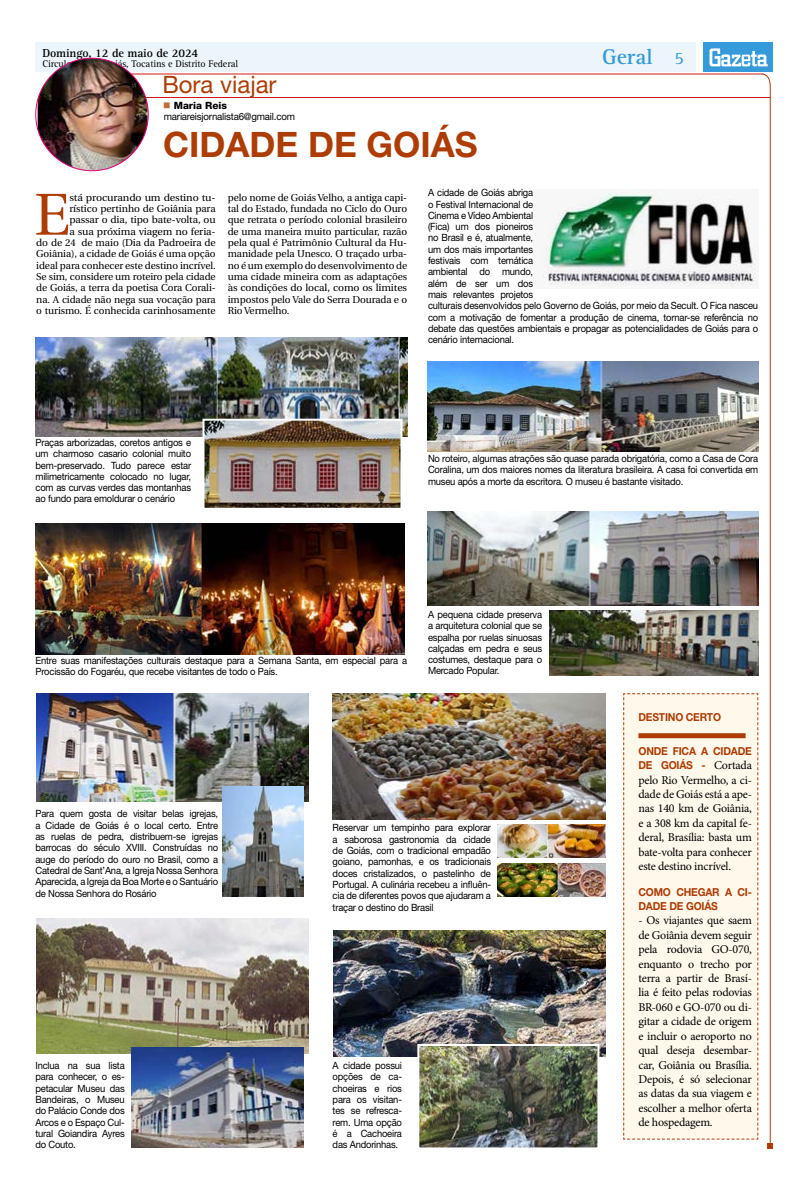
<style>
.page{position:relative;width:808px;height:1191px;background:#fff}
.page>*{position:absolute;margin:0;border:0;box-sizing:border-box;transform-origin:0 0}
.t1{font:59px "Utopia";color:#ad3d05}
.t2{font:700 35.1px "Helvetica Neue LT Std";color:#ad3d05}
.t3{font:24px "Helvetica Neue LT Std";color:#ad3d05}
.t4{font:700 22px "Rotis Serif Std";color:#349ada}
.t5{font:12px/14.4px "Minion Pro";letter-spacing:-.02em;color:#000;text-align:justify}
.t6{font:700 12px "Rotis Serif Std";letter-spacing:-.01em;color:#000}
.t7{font:700 11px/14.4px "Helvetica Neue LT Std";letter-spacing:-.02em;color:#ad3d05;scale:.94 1}
.t8{font:10px/11.3px "Helvetica Neue LT Std";letter-spacing:-.02em;color:#000;text-align:justify;scale:.94 1}
.t9{font:10px/11.3px "Utopia";letter-spacing:-.01em;color:#000;text-align:right;scale:1.06 1}
.t10{font:10px/11.3px "Utopia";letter-spacing:-.01em;color:#000;text-align:justify}
.t11{font:10px "Rotis Serif Std";letter-spacing:-.01em;color:#000}
.t12{font:10px "Helvetica Neue LT Std";letter-spacing:-.02em;color:#000}
.t13{font:800 10px "Helvetica Neue LT Std";color:#000}
.s1{color:#c36a39}
.s2{font-weight:400;font-size:18px}
.s3{font-family:"Minion Pro";font-weight:400;font-size:12px;color:#000}
</style>
<div class="page">
<div style="left:35px;top:43px;width:661px;height:29px;background:#ebf5fb"></div>
<div style="left:703px;top:43px;width:69px;height:29px;background:#349ada"></div>
<svg style="left:709px;top:48px;width:59px;height:18px"></svg>
<hr style="left:770px;top:85px;width:1px;height:1060px;background:#ad3d05">
<svg style="left:763px;top:74px;width:7px;height:11px"></svg>
<hr style="left:39px;top:97px;width:731px;height:1px;background:#cd1719">
<hr style="left:75px;top:74px;width:688px;height:1px;background:#cd1719">
<img style="left:38px;top:58px;width:110px;height:113px">
<div style="left:623px;top:693px;width:136px;height:447px;background:#fff8eb"></div>
<div style="left:638px;top:733px;width:108px;height:5px;background:#ad3d05"></div>
<svg style="left:767px;top:1143px;width:6px;height:5px"></svg>
<img style="left:35px;top:337px;width:372px;height:100px">
<img style="left:205px;top:422px;width:194px;height:85px">
<div style="left:202px;top:419px;width:200px;height:91px;border:2px solid #fff"></div>
<img style="left:428px;top:361px;width:330px;height:90px">
<img style="left:35px;top:523px;width:370px;height:131px">
<img style="left:333px;top:693px;width:272px;height:126px">
<img style="left:497px;top:824px;width:108px;height:34px">
<img style="left:497px;top:863px;width:108px;height:33px">
<img style="left:333px;top:930px;width:272px;height:126px">
<img style="left:420px;top:1047px;width:176px;height:99px">
<div style="left:417px;top:1044px;width:182px;height:105px;border:2px solid #fff"></div>
<img style="left:36px;top:693px;width:272px;height:108px">
<img style="left:223px;top:787px;width:81px;height:109px">
<img style="left:36px;top:918px;width:272px;height:135px">
<img style="left:131px;top:1047px;width:172px;height:100px">
<img style="left:541px;top:189px;width:217px;height:98px">
<img style="left:428px;top:512px;width:330px;height:93px">
<img style="left:549px;top:610px;width:209px;height:65px">
<p class="t6" style="left:43px;top:46px;width:157px">Domingo, 12 de maio de 2024</p>
<p class="t11" style="left:43px;top:58px;width:197px">Circulação em Goiás, Tocatins e Distrito Federal</p>
<h3 class="t3" style="left:162px;top:70px;width:116px">Bora viajar</h3>
<p class="t12" style="left:164px;top:110px;width:133px">mariareisjornalista6@gmail.com</p>
<p class="t13" style="left:163px;top:99px;width:65px"><span class="s1">■</span> Maria Reis</p>
<h2 class="t2" style="left:163px;top:123px;width:316px">CIDADE DE GOIÁS</h2>
<h3 class="t4" style="left:602px;top:44px;width:83px">Geral <span class="s2">5</span></h3>
<p class="t9" style="left:36px;top:192px;width:171px">stá procurando um destino tu-<br>rístico pertinho de Goiânia para<br>passar o dia, tipo bate-volta, ou<br>a sua próxima viagem no feria-<br>do de 24 de maio (Dia da Padroeira de Goiânia), a cidade de Goiás é uma opção ideal para conhecer este destino incrível.<br>Se sim, considere um roteiro pela cidade de Goiás, a terra da poetisa Cora Corali&shy;na. A cidade não nega sua vocação para o turismo. É conhecida carinhosamente</p>
<p class="t10" style="left:228px;top:192px;width:181px">pelo nome de Goiás Velho, a antiga capi&shy;tal do Estado, fundada no Ciclo do Ouro que retrata o período colonial brasileiro de uma maneira muito particular, razão pela qual é Patrimônio Cultural da Hu&shy;manidade pela Unesco. O traçado urba&shy;no é um exemplo do desenvolvimento de uma cidade mineira com as adaptações às condições do local, como os limites impostos pelo Vale do Serra Dourada e o Rio Vermelho.</p>
<h1 class="t1" style="left:34px;top:182px;width:37px">E</h1>
<p class="t8" style="left:428px;top:187px;width:353px;text-align:left">A cidade de Goiás abriga<br>o Festival Internacional de<br>Cinema e Vídeo Ambiental<br>(Fica) um dos pioneiros<br>no Brasil e é, atualmente,<br>um dos mais importantes<br>festivais com temática<br>ambiental do mundo,<br>além de ser um dos<br>mais relevantes projetos<br>culturais desenvolvidos pelo Governo de Goiás, por meio da Secult. O Fica nasceu com a motivação de fomentar a produção de cinema, tornar-se referência no debate das questões ambientais e propagar as potencialidades de Goiás para o cenário internacional.</p>
<p class="t8" style="left:36px;top:436px;width:167px">Praças arborizadas, coretos antigos e um charmoso casario colonial muito bem-preservado. Tudo parece estar milimetricamente colocado no lugar, com as curvas verdes das montanhas ao fundo para emoldurar o cenário</p>
<p class="t8" style="left:428px;top:453px;width:353px">No roteiro, algumas atrações são quase parada obrigatória, como a Casa de Cora Coralina, um dos maiores nomes da literatura brasileira. A casa foi convertida em museu após a morte da escritora. O museu é bastante visitado.</p>
<p class="t8" style="left:36px;top:654px;width:397px">Entre suas manifestações culturais destaque para a Semana Santa, em especial para a<br>Procissão do Fogaréu, que recebe visitantes de todo o País.</p>
<p class="t8" style="left:428px;top:608px;width:123px">A pequena cidade preserva a arquitetura colonial que se espalha por ruelas sinuosas calçadas em pedra e seus costumes, destaque para o Mercado Popular.</p>
<p class="t8" style="left:35px;top:808px;width:196px">Para quem gosta de visitar belas igrejas, a Cidade de Goiás é o local certo. Entre as ruelas de pedra, distribuem-se igrejas barrocas do século XVIII. Construídas no auge do período do ouro no Brasil, como a Catedral de Sant’Ana, a Igreja Nossa Senhora Aparecida, a Igreja da Boa Morte e o Santuário de Nossa Senhora do Rosário</p>
<p class="t8" style="left:35px;top:1059px;width:96px">Inclua na sua lista para conhecer, o es&shy;petacular Museu das Bandeiras, o Museu do Palácio Conde dos Arcos e o Espaço Cul&shy;tural Goiandira Ayres do Couto.</p>
<p class="t8" style="left:333px;top:822px;width:170px">Reservar um tempinho para explorar a saborosa gastronomia da cidade de Goiás, com o tradicional empadão goiano, pamonhas, e os tradicionais doces cristalizados, o pastelinho de Portugal. A culinária recebeu a influên&shy;cia de diferentes povos que ajudaram a traçar o destino do Brasil</p>
<p class="t8" style="left:333px;top:1059px;width:75px">A cidade possui opções de ca&shy;choeiras e rios para os visitan&shy;tes se refresca&shy;rem. Uma opção é a Cachoeira das Andorinhas.</p>
<p class="t7" style="left:638px;top:709px;width:89px">DESTINO CERTO</p>
<p class="t7" style="left:638px;top:743px;width:122px">ONDE FICA A CIDADE<br>DE GOIÁS - <span class="s3">Cortada</span></p>
<p class="t5" style="left:638px;top:772px;width:115px">pelo Rio Vermelho, a ci&shy;dade de Goiás está a ape&shy;nas 140 km de Goiânia, e a 308 km da capital fe&shy;deral, Brasília: basta um bate-volta para conhecer este destino incrível.</p>
<p class="t7" style="left:638px;top:884px;width:122px">COMO CHEGAR A CI-<br>DADE DE GOIÁS</p>
<p class="t5" style="left:638px;top:913px;width:115px">- Os viajantes que saem de Goiânia devem seguir pela rodovia GO-070, enquanto o trecho por terra a partir de Brasí&shy;lia é feito pelas rodovias BR-060 e GO-070 ou di&shy;gitar a cidade de origem e incluir o aeroporto no qual deseja desembar&shy;car, Goiânia ou Brasília.<br>Depois, é só selecionar as datas da sua viagem e escolher a melhor oferta de hospedagem.</p>
</div>
